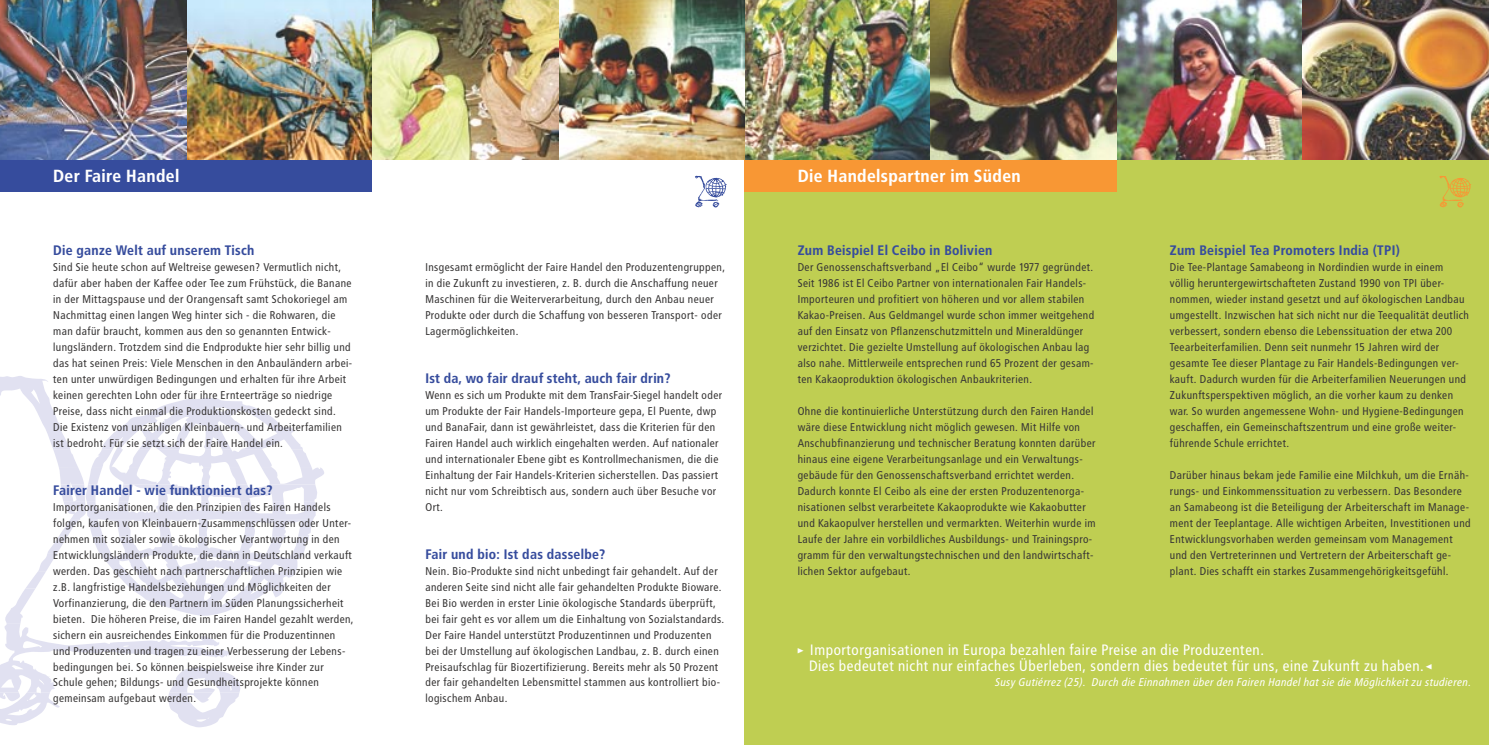
<style>
.page{position:relative;width:1489px;height:745px;background:#fff}
.page>*{position:absolute;margin:0;border:0;box-sizing:border-box;transform-origin:0 0}
.t1{font:700 17.5px "Transit";color:#fff}
.t2{font:15px "Transit";color:#fff}
.subhead{font:700 13.75px "Transit";color:#364c9d}
.fließtext{font:11.25px/16px "Transit";color:#373535}
.t3{font:italic 11.25px "Transit";color:#fff}
</style>
<div class="page">
<svg style="left:0;top:376px;width:324px;height:350px"></svg>
<div style="left:744px;top:0;width:744px;height:744px;background:#bfce52"></div>
<svg style="left:1439px;top:176px;width:31px;height:31px"></svg>
<img style="left:0;top:0;width:1488px;height:159px">
<div style="left:0;top:159px;width:372px;height:32px;background:#364c9d"></div>
<div style="left:744px;top:159px;width:372px;height:32px;background:#f89734"></div>
<svg style="left:695px;top:176px;width:31px;height:31px"></svg>
<p class="t1" style="left:53px;top:165px;width:128px">Der Faire Handel</p>
<p class="t1" style="left:797px;top:165px;width:225px">Die Handelspartner im Süden</p>
<p class="subhead" style="left:53px;top:242px;width:203px">Die ganze Welt auf unserem Tisch</p>
<p class="fließtext" style="left:53px;top:259px;width:301px">Sind Sie heute schon auf Weltreise gewesen? Vermutlich nicht, dafür aber haben der Kaffee oder Tee zum Frühstück, die Banane in der Mittagspause und der Orangensaft samt Schokoriegel am Nachmittag einen langen Weg hinter sich - die Rohwaren, die man dafür braucht, kommen aus den so genannten Entwick&shy;lungsländern. Trotzdem sind die Endprodukte hier sehr billig und das hat seinen Preis: Viele Menschen in den Anbauländern arbei&shy;ten unter unwürdigen Bedingungen und erhalten für ihre Arbeit keinen gerechten Lohn oder für ihre Ernteerträge so niedrige Preise, dass nicht einmal die Produktionskosten gedeckt sind.</p>
<p class="fließtext" style="left:53px;top:419px;width:290px">Die Existenz von unzähligen Kleinbauern- und Arbeiterfamilien ist bedroht. Für sie setzt sich der Faire Handel ein.</p>
<p class="subhead" style="left:53px;top:481px;width:221px">Fairer Handel - wie funktioniert das?</p>
<p class="fließtext" style="left:53px;top:498px;width:302px">Importorganisationen, die den Prinzipien des Fairen Handels folgen, kaufen von Kleinbauern-Zusammenschlüssen oder Unter&shy;nehmen mit sozialer sowie ökologischer Verantwortung in den Entwicklungsländern Produkte, die dann in Deutschland verkauft werden. Das geschieht nach partnerschaftlichen Prinzipien wie z.B. langfristige Handelsbeziehungen und Möglichkeiten der Vorfinanzierung, die den Partnern im Süden Planungssicherheit bieten. Die höheren Preise, die im Fairen Handel gezahlt werden, sichern ein ausreichendes Einkommen für die Produzentinnen und Produzenten und tragen zu einer Verbesserung der Lebens&shy;bedingungen bei. So können beispielsweise ihre Kinder zur</p>
<p class="fließtext" style="left:53px;top:674px;width:267px">Schule gehen; Bildungs- und Gesundheitsprojekte können</p>
<p class="fließtext" style="left:53px;top:690px;width:145px">gemeinsam aufgebaut werden.</p>
<p class="fließtext" style="left:425px;top:259px;width:301px">Insgesamt ermöglicht der Faire Handel den Produzentengruppen, in die Zukunft zu investieren, z. B. durch die Anschaffung neuer Maschinen für die Weiterverarbeitung, durch den Anbau neuer Produkte oder durch die Schaffung von besseren Transport- oder Lagermöglichkeiten.</p>
<p class="subhead" style="left:425px;top:370px;width:247px">Ist da, wo fair drauf steht, auch fair drin?</p>
<p class="fließtext" style="left:425px;top:387px;width:299px">Wenn es sich um Produkte mit dem TransFair-Siegel handelt oder um Produkte der Fair Handels-Importeure gepa, El Puente, dwp und BanaFair, dann ist gewährleistet, dass die Kriterien für den Fairen Handel auch wirklich eingehalten werden. Auf nationaler und internationaler Ebene gibt es Kontrollmechanismen, die die Einhaltung der Fair Handels-Kriterien sicherstellen. Das passiert nicht nur vom Schreibtisch aus, sondern auch über Besuche vor Ort.</p>
<p class="subhead" style="left:425px;top:545px;width:182px">Fair und bio: Ist das dasselbe?</p>
<p class="fließtext" style="left:425px;top:562px;width:301px">Nein. Bio-Produkte sind nicht unbedingt fair gehandelt. Auf der anderen Seite sind nicht alle fair gehandelten Produkte Bioware.<br>Bei Bio werden in erster Linie ökologische Standards überprüft, bei fair geht es vor allem um die Einhaltung von Sozialstandards.<br>Der Faire Handel unterstützt Produzentinnen und Produzenten bei der Umstellung auf ökologischen Landbau, z. B. durch einen Preisaufschlag für Biozertifizierung. Bereits mehr als 50 Prozent der fair gehandelten Lebensmittel stammen aus kontrolliert bio&shy;logischem Anbau.</p>
<p class="subhead" style="left:797px;top:242px;width:196px">Zum Beispiel El Ceibo in Bolivien</p>
<p class="fließtext" style="left:797px;top:259px;width:298px">Der Genossenschaftsverband „El Ceibo“ wurde 1977 gegründet.<br>Seit 1986 ist El Ceibo Partner von internationalen Fair Handels-Importeuren und profitiert von höheren und vor allem stabilen Kakao-Preisen. Aus Geldmangel wurde schon immer weitgehend auf den Einsatz von Pflanzenschutzmitteln und Mineraldünger verzichtet. Die gezielte Umstellung auf ökologischen Anbau lag also nahe. Mittlerweile entsprechen rund 65 Prozent der gesam&shy;ten Kakaoproduktion ökologischen Anbaukriterien.</p>
<p class="fließtext" style="left:797px;top:403px;width:300px">Ohne die kontinuierliche Unterstützung durch den Fairen Handel wäre diese Entwicklung nicht möglich gewesen. Mit Hilfe von Anschubfinanzierung und technischer Beratung konnten darüber hinaus eine eigene Verarbeitungsanlage und ein Verwaltungs&shy;gebäude für den Genossenschaftsverband errichtet werden.<br>Dadurch konnte El Ceibo als eine der ersten Produzentenorga&shy;nisationen selbst verarbeitete Kakaoprodukte wie Kakaobutter und Kakaopulver herstellen und vermarkten. Weiterhin wurde im Laufe der Jahre ein vorbildliches Ausbildungs- und Trainingspro&shy;gramm für den verwaltungstechnischen und den landwirtschaft&shy;lichen Sektor aufgebaut.</p>
<p class="subhead" style="left:1169px;top:242px;width:232px">Zum Beispiel Tea Promoters India (TPI)</p>
<p class="fließtext" style="left:1169px;top:259px;width:301px">Die Tee-Plantage Samabeong in Nordindien wurde in einem völlig heruntergewirtschafteten Zustand 1990 von TPI über&shy;nommen, wieder instand gesetzt und auf ökologischen Landbau umgestellt. Inzwischen hat sich nicht nur die Teequalität deutlich verbessert, sondern ebenso die Lebenssituation der etwa 200<br>Teearbeiterfamilien. Denn seit nunmehr 15 Jahren wird der gesamte Tee dieser Plantage zu Fair Handels-Bedingungen ver&shy;kauft. Dadurch wurden für die Arbeiterfamilien Neuerungen und Zukunftsperspektiven möglich, an die vorher kaum zu denken war. So wurden angemessene Wohn- und Hygiene-Bedingungen geschaffen, ein Gemeinschaftszentrum und eine große weiter&shy;führende Schule errichtet.</p>
<p class="fließtext" style="left:1169px;top:467px;width:302px">Darüber hinaus bekam jede Familie eine Milchkuh, um die Ernäh&shy;rungs- und Einkommenssituation zu verbessern. Das Besondere an Samabeong ist die Beteiligung der Arbeiterschaft im Manage&shy;ment der Teeplantage. Alle wichtigen Arbeiten, Investitionen und Entwicklungsvorhaben werden gemeinsam vom Management und den Vertreterinnen und Vertretern der Arbeiterschaft ge&shy;plant. Dies schafft ein starkes Zusammengehörigkeitsgefühl.</p>
<p class="t2" style="left:796px;top:640px;width:469px">&gt; Importorganisationen in Europa bezahlen faire Preise an die Produzenten.</p>
<p class="t2" style="left:809px;top:656px;width:625px">Dies bedeutet nicht nur einfaches Überleben, sondern dies bedeutet für uns, eine Zukunft zu haben.&lt;</p>
<p class="t3" style="left:994px;top:675px;width:478px">Susy Gutiérrez (25). Durch die Einnahmen über den Fairen Handel hat sie die Möglichkeit zu studieren.</p>
</div>
